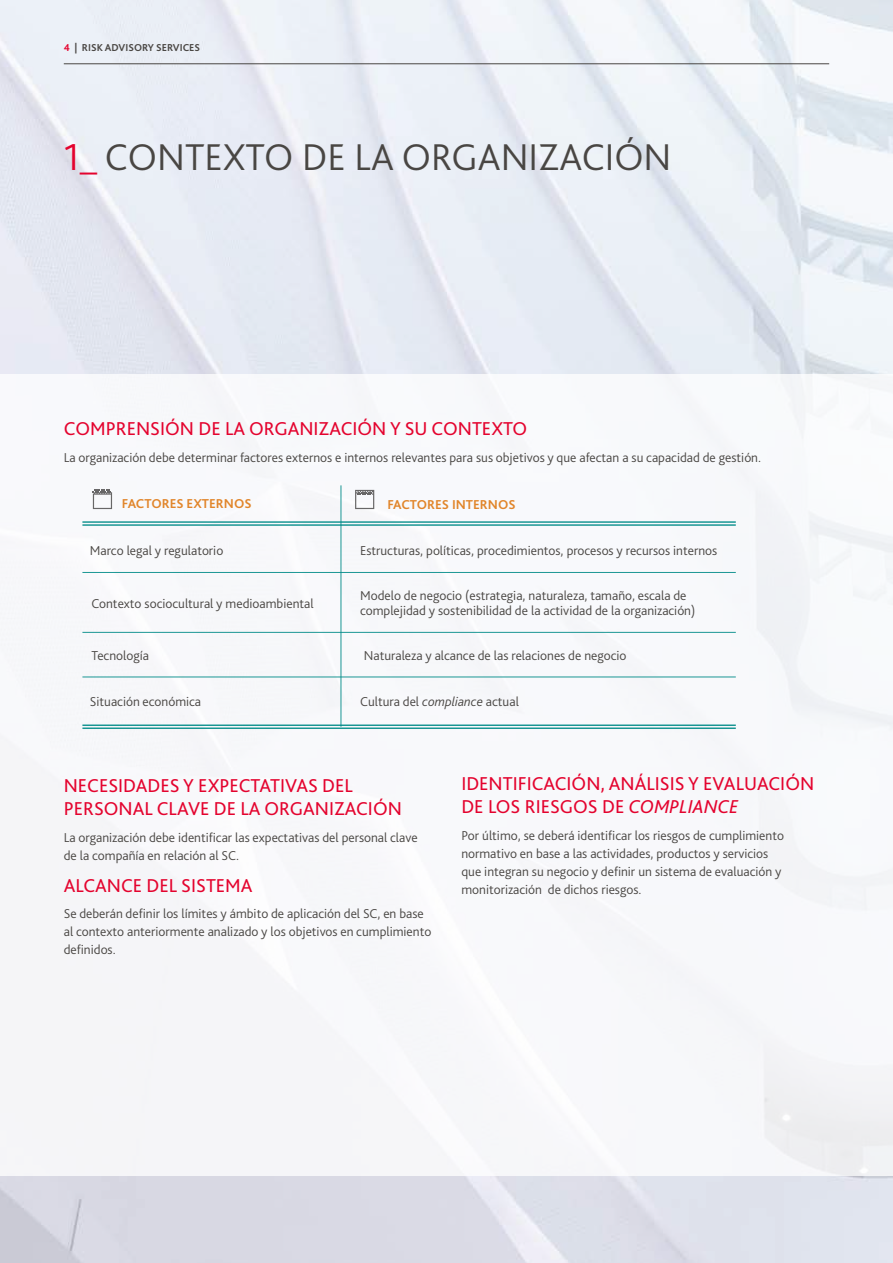
<style>
.page{position:relative;width:893px;height:1263px;background:#fff}
.page>*{position:absolute;margin:0;border:0;box-sizing:border-box;transform-origin:0 0}
.t1{font:300 39px "Bliss Pro";color:#494643}
.t2{font:19.5px/23.4px "Bliss Pro";color:#e4032e}
.t3{font:300 13.5px/18px "Bliss Pro";color:#494643}
.t4{font:700 13.5px "Bliss Pro";color:#e1852a}
.t5{font:700 10.5px "Bliss Pro";color:#494643}
.s1{color:#e4032e}
.s2{font-style:italic}
</style>
<div class="page">
<div style="left:0;top:374px;width:893px;height:802px;background:#f7f8fb"></div>
<hr style="left:64px;top:63px;width:765px;height:1px;background:#494643">
<svg style="left:355px;top:490px;width:19px;height:19px"></svg>
<svg style="left:93px;top:490px;width:19px;height:19px"></svg>
<hr style="left:341px;top:485px;width:1px;height:242px;background:#008b88">
<hr style="left:82px;top:677px;width:654px;height:1px;background:#008b88">
<hr style="left:82px;top:632px;width:654px;height:1px;background:#008b88">
<hr style="left:82px;top:572px;width:654px;height:1px;background:#008b88">
<hr style="left:82px;top:521px;width:654px;height:2px;background:#008b88">
<hr style="left:82px;top:524px;width:654px;height:2px;background:#008b88">
<hr style="left:82px;top:724px;width:654px;height:2px;background:#008b88">
<hr style="left:82px;top:727px;width:654px;height:2px;background:#008b88">
<p class="t5" style="left:64px;top:40px;width:138px"><span class="s1">4</span> | RISK ADVISORY SERVICES</p>
<h1 class="t1" style="left:64px;top:133px;width:609px"><span class="s1">1_</span> CONTEXTO DE LA ORGANIZACIÓN</h1>
<h2 class="t2" style="left:64px;top:416px;width:465px">COMPRENSIÓN DE LA ORGANIZACIÓN Y SU CONTEXTO</h2>
<p class="t3" style="left:64px;top:448px;width:699px">La organización debe determinar factores externos e internos relevantes para sus objetivos y que afectan a su capacidad de gestión.</p>
<p class="t4" style="left:122px;top:495px;width:131px">FACTORES EXTERNOS</p>
<p class="t3" style="left:90px;top:541px;width:135px">Marco legal y regulatorio</p>
<p class="t4" style="left:387px;top:496px;width:130px">FACTORES INTERNOS</p>
<p class="t3" style="left:360px;top:541px;width:359px">Estructuras, políticas, procedimientos, procesos y recursos internos</p>
<p class="t3" style="left:360px;top:588px;width:337px;line-height:15px">Modelo de negocio (estrategia, naturaleza, tamaño, escala de complejidad y sostenibilidad de la actividad de la organización)</p>
<p class="t3" style="left:91px;top:594px;width:224px">Contexto sociocultural y medioambiental</p>
<p class="t3" style="left:91px;top:646px;width:59px">Tecnología</p>
<p class="t3" style="left:364px;top:646px;width:264px">Naturaleza y alcance de las relaciones de negocio</p>
<p class="t3" style="left:90px;top:692px;width:113px">Situación económica</p>
<p class="t3" style="left:360px;top:692px;width:160px">Cultura del <span class="s2">compliance</span> actual</p>
<h2 class="t2" style="left:64px;top:773px;width:340px">NECESIDADES Y EXPECTATIVAS DEL<br>PERSONAL CLAVE DE LA ORGANIZACIÓN</h2>
<p class="t3" style="left:64px;top:828px;width:355px">La organización debe identificar las expectativas del personal clave de la compañía en relación al SC.</p>
<h2 class="t2" style="left:64px;top:873px;width:190px">ALCANCE DEL SISTEMA</h2>
<p class="t3" style="left:64px;top:904px;width:369px">Se deberán definir los límites y ámbito de aplicación del SC, en base al contexto anteriormente analizado y los objetivos en cumplimiento definidos.</p>
<h2 class="t2" style="left:461px;top:771px;width:354px">IDENTIFICACIÓN, ANÁLISIS Y EVALUACIÓN<br>DE LOS RIESGOS DE <span class="s2">COMPLIANCE</span></h2>
<p class="t3" style="left:461px;top:826px;width:324px">Por último, se deberá identificar los riesgos de cumplimiento normativo en base a las actividades, productos y servicios que integran su negocio y definir un sistema de evaluación y monitorización de dichos riesgos.</p>
</div>
